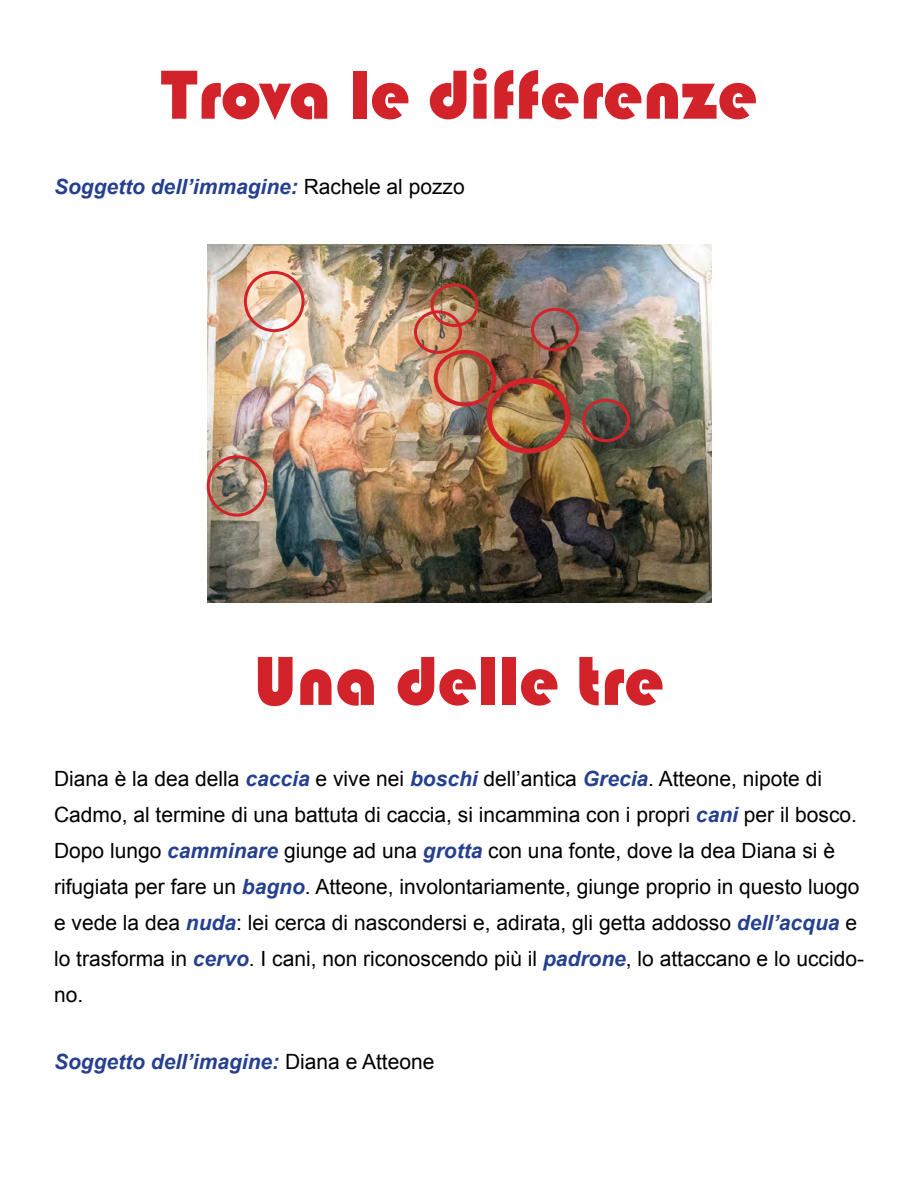
<style>
.page{position:relative;width:918px;height:1188px;background:#fff}
.page>*{position:absolute;margin:0;border:0;box-sizing:border-box;transform-origin:0 0}
.t1{font:72px "Bauhaus 93";color:#d2232a}
.t2{font:21px/36px "Arial";color:#000}
.t3{font:italic 700 21px "Arial";color:#25408f}
.s1{font-weight:400;font-style:normal;color:#000}
.s2{font-weight:700;font-style:italic;color:#25408f}
</style>
<div class="page">
<img style="left:207px;top:244px;width:504px;height:359px">
<div style="left:244px;top:271px;width:61px;height:61px;border:3px solid #d2232a;border-radius:50%"></div>
<div style="left:207px;top:455px;width:60px;height:62px;border:3px solid #d2232a;border-radius:50%"></div>
<div style="left:414px;top:310px;width:48px;height:44px;border:3px solid #d2232a;border-radius:50%"></div>
<div style="left:430px;top:283px;width:48px;height:44px;border:3px solid #d2232a;border-radius:50%"></div>
<div style="left:531px;top:308px;width:48px;height:43px;border:3px solid #d2232a;border-radius:50%"></div>
<div style="left:434px;top:350px;width:62px;height:56px;border:4px solid #d2232a;border-radius:50%"></div>
<div style="left:487px;top:378px;width:83px;height:76px;border:5px solid #d2232a;border-radius:50%"></div>
<div style="left:582px;top:399px;width:48px;height:43px;border:3px solid #d2232a;border-radius:50%"></div>
<h1 class="t1" style="left:161px;top:54px;width:598px">Trova le differenze</h1>
<p class="t3" style="left:54px;top:173px;width:412px">Soggetto dell’immagine: <span class="s1">Rachele al pozzo</span></p>
<h1 class="t1" style="left:254px;top:640px;width:411px">Una delle tre</h1>
<p class="t2" style="left:54px;top:761px;width:812px">Diana è la dea della <span class="s2">caccia</span> e vive nei <span class="s2">boschi</span> dell’antica <span class="s2">Grecia</span>. Atteone, nipote di Cadmo, al termine di una battuta di caccia, si incammina con i propri <span class="s2">cani</span> per il bosco.<br>Dopo lungo <span class="s2">camminare</span> giunge ad una <span class="s2">grotta</span> con una fonte, dove la dea Diana si è rifugiata per fare un <span class="s2">bagno</span>. Atteone, involontariamente, giunge proprio in questo luogo e vede la dea <span class="s2">nuda</span>: lei cerca di nascondersi e, adirata, gli getta addosso <span class="s2">dell’acqua</span> e lo trasforma in <span class="s2">cervo</span>. I cani, non riconoscendo più il <span class="s2">padrone</span>, lo attaccano e lo uccido&shy;no.</p>
<p class="t3" style="left:54px;top:1048px;width:382px">Soggetto dell’imagine: <span class="s1">Diana e Atteone</span></p>
</div>
